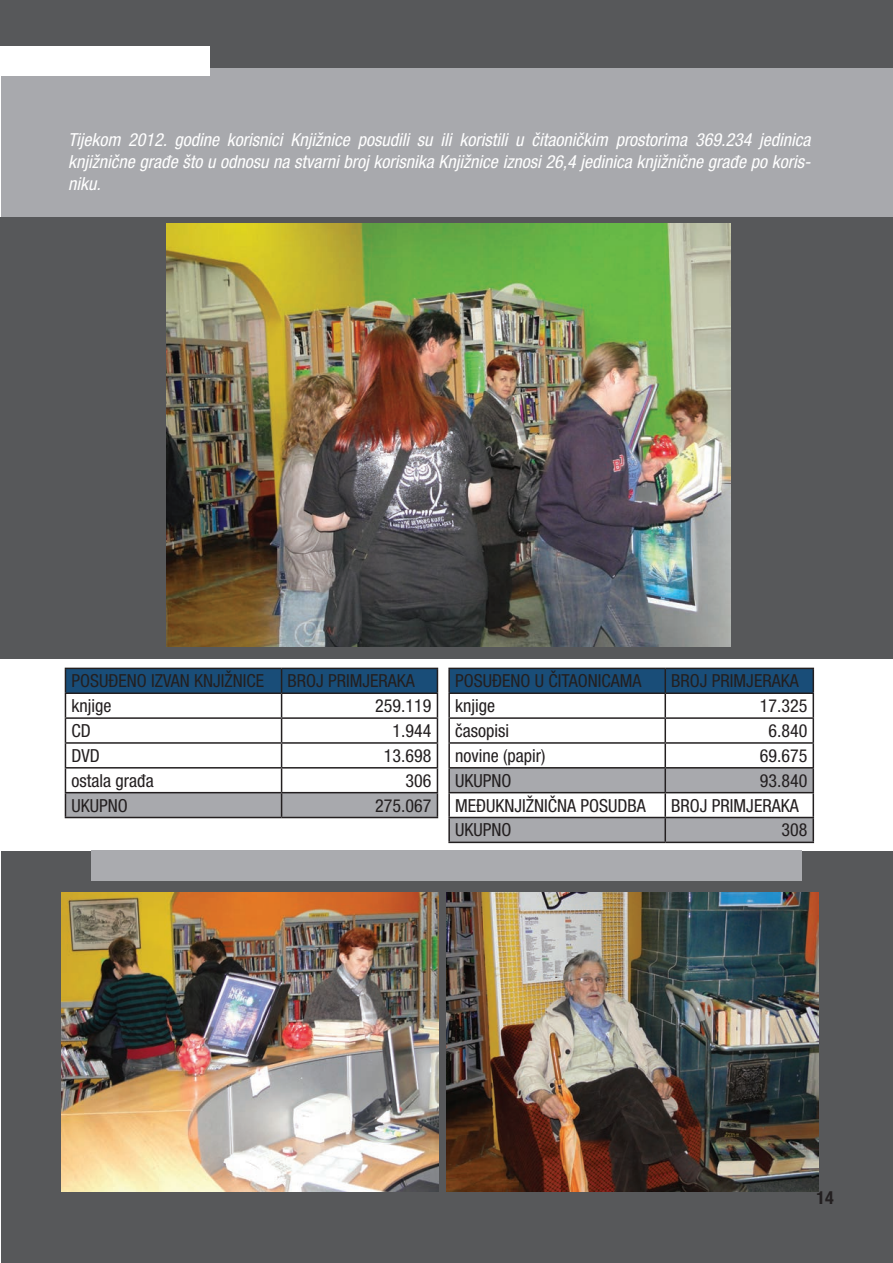
<style>
.page{position:relative;width:893px;height:1263px;background:#fff}
.page>*{position:absolute;margin:0;border:0;box-sizing:border-box;transform-origin:0 0}
.t1{font:condensed 18px "Helvetica Neue LT Pro";color:#231f20}
.t2{font:italic condensed 18px/21.6px "Helvetica Neue LT Pro";color:#fff;text-align:justify}
.t3{font:700 condensed 18px "Helvetica Neue LT Pro";color:#231f20}
</style>
<div class="page">
<div style="left:1px;top:851px;width:892px;height:412px;background:#57585a"></div>
<div style="left:1px;top:64px;width:892px;height:153px;background:#a8a9ad"></div>
<div style="left:91px;top:851px;width:710px;height:30px;background:#aaabaf"></div>
<div style="left:0;top:0;width:893px;height:68px;background:#57585a"></div>
<div style="left:0;top:46px;width:209px;height:30px;background:#fff"></div>
<div style="left:0;top:217px;width:893px;height:442px;background:#57585a"></div>
<svg style="left:65px;top:668px;width:373px;height:149px"></svg>
<hr style="left:65px;top:817px;width:217px;height:1px;background:#231f20">
<hr style="left:282px;top:817px;width:156px;height:1px;background:#231f20">
<div style="left:450px;top:669px;width:362px;height:23px;background:#194d78"></div>
<svg style="left:450px;top:768px;width:362px;height:74px"></svg>
<hr style="left:448px;top:668px;width:217px;height:1px;background:#231f20">
<hr style="left:448px;top:669px;width:2px;height:23px;background:#231f20">
<hr style="left:665px;top:668px;width:149px;height:1px;background:#231f20">
<hr style="left:664px;top:669px;width:2px;height:23px;background:#231f20">
<hr style="left:812px;top:669px;width:2px;height:23px;background:#231f20">
<hr style="left:448px;top:692px;width:217px;height:2px;background:#231f20">
<hr style="left:448px;top:694px;width:2px;height:23px;background:#231f20">
<hr style="left:665px;top:692px;width:149px;height:2px;background:#231f20">
<hr style="left:664px;top:694px;width:2px;height:23px;background:#231f20">
<hr style="left:812px;top:694px;width:2px;height:23px;background:#231f20">
<hr style="left:448px;top:717px;width:217px;height:2px;background:#231f20">
<hr style="left:448px;top:719px;width:2px;height:23px;background:#231f20">
<hr style="left:665px;top:717px;width:149px;height:2px;background:#231f20">
<hr style="left:664px;top:719px;width:2px;height:23px;background:#231f20">
<hr style="left:812px;top:719px;width:2px;height:23px;background:#231f20">
<hr style="left:448px;top:742px;width:217px;height:2px;background:#231f20">
<hr style="left:448px;top:744px;width:2px;height:23px;background:#231f20">
<hr style="left:665px;top:742px;width:149px;height:2px;background:#231f20">
<hr style="left:664px;top:744px;width:2px;height:23px;background:#231f20">
<hr style="left:812px;top:744px;width:2px;height:23px;background:#231f20">
<hr style="left:448px;top:767px;width:217px;height:1px;background:#231f20">
<hr style="left:448px;top:768px;width:2px;height:24px;background:#231f20">
<hr style="left:665px;top:767px;width:149px;height:1px;background:#231f20">
<hr style="left:664px;top:768px;width:2px;height:24px;background:#231f20">
<hr style="left:812px;top:768px;width:2px;height:24px;background:#231f20">
<hr style="left:448px;top:792px;width:217px;height:1px;background:#231f20">
<hr style="left:448px;top:793px;width:2px;height:24px;background:#231f20">
<hr style="left:665px;top:792px;width:149px;height:1px;background:#231f20">
<hr style="left:664px;top:793px;width:2px;height:24px;background:#231f20">
<hr style="left:812px;top:793px;width:2px;height:24px;background:#231f20">
<hr style="left:448px;top:817px;width:217px;height:1px;background:#231f20">
<hr style="left:448px;top:818px;width:2px;height:24px;background:#231f20">
<hr style="left:665px;top:817px;width:149px;height:1px;background:#231f20">
<hr style="left:664px;top:818px;width:2px;height:24px;background:#231f20">
<hr style="left:812px;top:818px;width:2px;height:24px;background:#231f20">
<hr style="left:448px;top:842px;width:217px;height:1px;background:#231f20">
<hr style="left:665px;top:842px;width:149px;height:1px;background:#231f20">
<img style="left:61px;top:892px;width:377px;height:299px">
<img style="left:446px;top:892px;width:373px;height:299px">
<img style="left:166px;top:223px;width:565px;height:424px">
<p class="t2" style="left:68px;top:129px;width:744px">Tijekom 2012. godine korisnici Knjižnice posudili su ili koristili u čitaoničkim prostorima 369.234 jedinica knjižnične građe što u odnosu na stvarni broj korisnika Knjižnice iznosi 26,4 jedinica knjižnične građe po koris&shy;niku.</p>
<p class="t1" style="left:71px;top:670px;width:194px">POSUĐENO IZVAN KNJIŽNICE</p>
<p class="t1" style="left:288px;top:670px;width:129px">BROJ PRIMJERAKA</p>
<p class="t1" style="left:71px;top:695px;width:41px">knjige</p>
<p class="t1" style="left:375px;top:695px;width:58px">259.119</p>
<p class="t1" style="left:71px;top:720px;width:21px">CD</p>
<p class="t1" style="left:393px;top:720px;width:40px">1.944</p>
<p class="t1" style="left:71px;top:745px;width:30px">DVD</p>
<p class="t1" style="left:384px;top:745px;width:49px">13.698</p>
<p class="t1" style="left:71px;top:770px;width:84px">ostala građa</p>
<p class="t1" style="left:406px;top:770px;width:27px">306</p>
<p class="t1" style="left:71px;top:794px;width:58px">UKUPNO</p>
<p class="t1" style="left:375px;top:794px;width:58px">275.067</p>
<p class="t1" style="left:455px;top:670px;width:188px">POSUĐENO U ČITAONICAMA</p>
<p class="t1" style="left:671px;top:670px;width:129px">BROJ PRIMJERAKA</p>
<p class="t1" style="left:455px;top:695px;width:41px">knjige</p>
<p class="t1" style="left:760px;top:695px;width:49px">17.325</p>
<p class="t1" style="left:455px;top:720px;width:55px">časopisi</p>
<p class="t1" style="left:768px;top:720px;width:40px">6.840</p>
<p class="t1" style="left:455px;top:745px;width:92px">novine (papir)</p>
<p class="t1" style="left:760px;top:745px;width:49px">69.675</p>
<p class="t1" style="left:455px;top:770px;width:58px">UKUPNO</p>
<p class="t1" style="left:760px;top:770px;width:49px">93.840</p>
<p class="t1" style="left:455px;top:794px;width:192px">MEĐUKNJIŽNIČNA POSUDBA</p>
<p class="t1" style="left:671px;top:794px;width:129px">BROJ PRIMJERAKA</p>
<p class="t1" style="left:455px;top:819px;width:58px">UKUPNO</p>
<p class="t1" style="left:781px;top:819px;width:27px">308</p>
<p class="t3" style="left:816px;top:1187px;width:19px">14</p>
</div>
